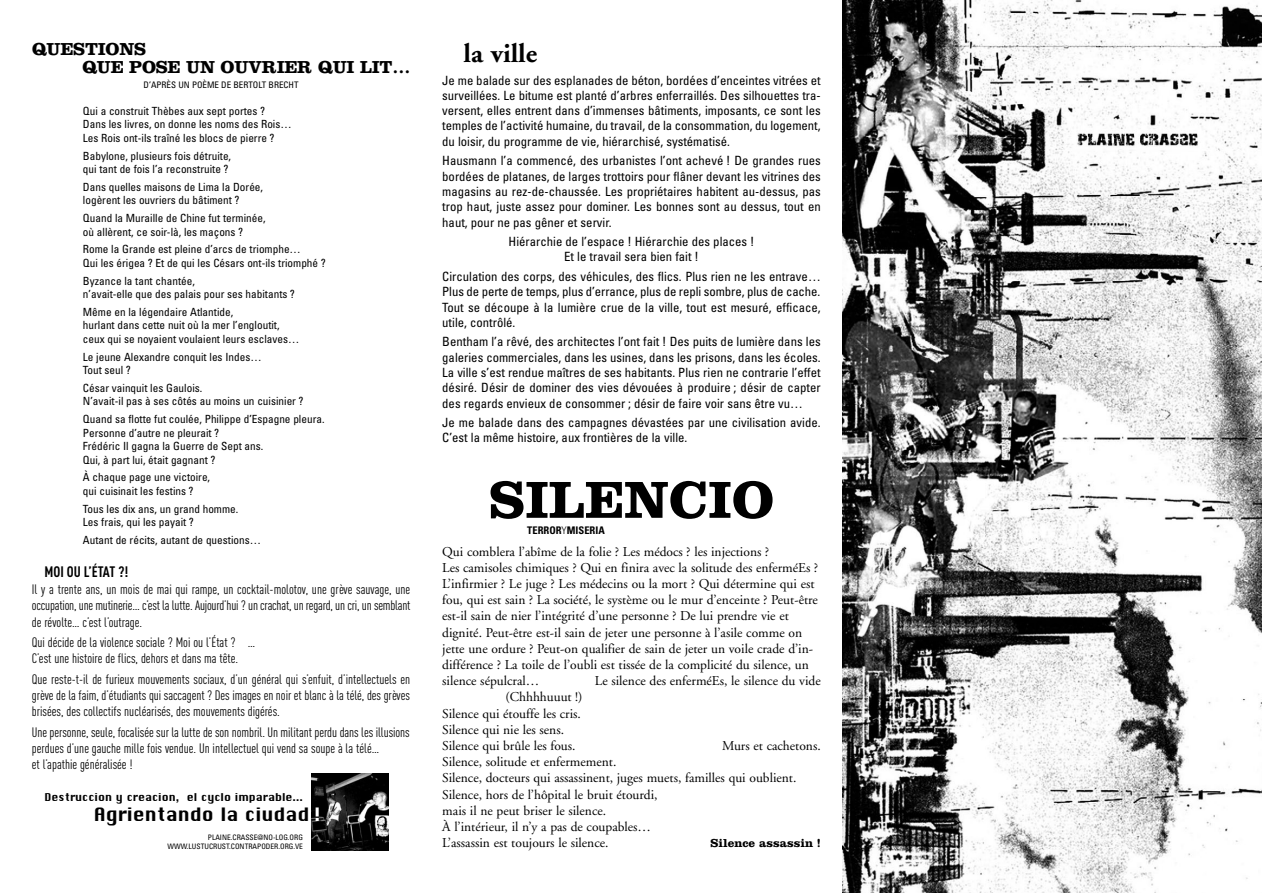
<style>
.page{position:relative;width:1263px;height:893px;background:#fff}
.page>*{position:absolute;margin:0;border:0;box-sizing:border-box;transform-origin:0 0}
.t1{font:700 54px "Clarendon";color:#000}
.t2{font:700 27px "Adobe Garamond";color:#000}
.t3{font:700 18px "Clarendon";letter-spacing:-.01em;color:#000}
.t4{font:18px "Chicago";color:#000}
.t5{font:700 15px "DIN Cond";color:#000}
.t6{font:13.5px/16.2px "Adobe Garamond";color:#000}
.t7{font:13.5px/16.2px "DIN Cond";color:#000;text-align:justify}
.t8{font:condensed 12.75px/15.3px "Univers";color:#000;text-align:justify}
.t9{font:700 12px "Clarendon";color:#000}
.t10{font:condensed 11.25px/13.5px "Univers";color:#000}
.t11{font:10.5px "Chicago";color:#000}
.t12{font:700 condensed 10.5px "Univers";color:#000}
.t13{font:condensed 9px "Univers";color:#000}
.t14{font:condensed 7.5px/9px "Univers";color:#000;text-align:right}
.s1{color:#fff}
.s2{font-weight:300}
</style>
<div class="page">
<img style="left:842px;top:0;width:420px;height:893px">
<img style="left:311px;top:773px;width:78px;height:78px">
<h3 class="t3" style="left:32px;top:43px;width:116px">QUESTIONS</h3>
<p class="t13" style="left:144px;top:81px;width:156px">D’APRÈS UN POÈME DE BERTOLT BRECHT</p>
<h3 class="t3" style="left:82px;top:62px;width:330px">QUE POSE UN OUVRIER QUI LIT…</h3>
<p class="t10" style="left:83px;top:105px;width:210px">Qui a construit Thèbes aux sept portes ?<br>Dans les livres, on donne les noms des Rois…<br>Les Rois ont-ils traîné les blocs de pierre ?</p>
<p class="t10" style="left:83px;top:150px;width:150px">Babylone, plusieurs fois détruite, qui tant de fois l’a reconstruite ?</p>
<p class="t10" style="left:83px;top:181px;width:182px">Dans quelles maisons de Lima la Dorée, logèrent les ouvriers du bâtiment ?</p>
<p class="t10" style="left:83px;top:212px;width:184px">Quand la Muraille de Chine fut terminée, où allèrent, ce soir-là, les maçons ?</p>
<p class="t10" style="left:83px;top:244px;width:244px">Rome la Grande est pleine d’arcs de triomphe…<br>Qui les érigea ? Et de qui les Césars ont-ils triomphé ?</p>
<p class="t10" style="left:83px;top:275px;width:214px">Byzance la tant chantée,<br>n’avait-elle que des palais pour ses habitants ?</p>
<p class="t10" style="left:83px;top:306px;width:218px">Même en la légendaire Atlantide,<br>hurlant dans cette nuit où la mer l’engloutit, ceux qui se noyaient voulaient leurs esclaves…</p>
<p class="t10" style="left:83px;top:351px;width:180px">Le jeune Alexandre conquit les Indes…<br>Tout seul ?</p>
<p class="t10" style="left:83px;top:382px;width:222px">César vainquit les Gaulois.<br>N’avait-il pas à ses côtés au moins un cuisinier ?</p>
<p class="t10" style="left:83px;top:413px;width:243px">Quand sa flotte fut coulée, Philippe d’Espagne pleura.<br>Personne d’autre ne pleurait ?<br>Frédéric Il gagna la Guerre de Sept ans.<br>Qui, à part lui, était gagnant ?</p>
<p class="t10" style="left:83px;top:472px;width:129px">À chaque page une victoire, qui cuisinait les festins ?</p>
<p class="t10" style="left:83px;top:503px;width:157px">Tous les dix ans, un grand homme.<br>Les frais, qui les payait ?</p>
<p class="t10" style="left:83px;top:534px;width:180px">Autant de récits, autant de questions…</p>
<p class="t5" style="left:45px;top:567px;width:85px">MOI OU L’ÉTAT ?!</p>
<p class="t7" style="left:32px;top:583px;width:380px">Il y a trente ans, un mois de mai qui rampe, un cocktail-molotov, une grève sauvage, une occupation, une mutinerie… c’est la lutte. Aujourd’hui ? un crachat, un regard, un cri, un semblant de révolte… c’est l’outrage.</p>
<p class="t7" style="left:32px;top:636px;width:225px">Qui décide de la violence sociale ? Moi ou l’État ? …<br>C’est une histoire de flics, dehors et dans ma tête.</p>
<p class="t7" style="left:32px;top:672px;width:380px">Que reste-t-il de furieux mouvements sociaux, d’un général qui s’enfuit, d’intellectuels en grève de la faim, d’étudiants qui saccagent ? Des images en noir et blanc à la télé, des grèves brisées, des collectifs nucléarisés, des mouvements digérés.</p>
<p class="t7" style="left:32px;top:725px;width:379px;text-align:left">Une personne, seule, focalisée sur la lutte de son nombril. Un militant perdu dans les illusions perdues d’une gauche mille fois vendue. Un intellectuel qui vend sa soupe à la télé…<br>et l’apathie généralisée !</p>
<p class="t11" style="left:45px;top:792px;width:262px">Destruccion y creacion, el cyclo imparable…</p>
<h3 class="t4" style="left:94px;top:804px;width:230px">Agrientando la ciudad <span class="s1">!</span></h3>
<p class="t14" style="left:167px;top:834px;width:137px">PLAINE.CRASSE@NO-LOG.ORG<br>WWW.LUSTUCRUST.CONTRAPODER.ORG.VE</p>
<h2 class="t2" style="left:463px;top:43px;width:75px">la ville</h2>
<p class="t8" style="left:442px;top:73px;width:380px">Je me balade sur des esplanades de béton, bordées d’enceintes vitrées et surveillées. Le bitume est planté d’arbres enferraillés. Des silhouettes tra&shy;versent, elles entrent dans d’immenses bâtiments, imposants, ce sont les temples de l’activité humaine, du travail, de la consommation, du logement, du loisir, du programme de vie, hiérarchisé, systématisé.</p>
<p class="t8" style="left:442px;top:154px;width:380px">Hausmann l’a commencé, des urbanistes l’ont achevé ! De grandes rues bordées de platanes, de larges trottoirs pour flâner devant les vitrines des magasins au rez-de-chaussée. Les propriétaires habitent au-dessus, pas trop haut, juste assez pour dominer. Les bonnes sont au dessus, tout en haut, pour ne pas gêner et servir.</p>
<p class="t8" style="left:509px;top:235px;width:247px;text-align:center">Hiérarchie de l’espace ! Hiérarchie des places !<br>Et le travail sera bien fait !</p>
<p class="t8" style="left:442px;top:270px;width:380px">Circulation des corps, des véhicules, des flics. Plus rien ne les entrave… Plus de perte de temps, plus d’errance, plus de repli sombre, plus de cache.<br>Tout se découpe à la lumière crue de la ville, tout est mesuré, efficace, utile, contrôlé.</p>
<p class="t8" style="left:442px;top:335px;width:380px">Bentham l’a rêvé, des architectes l’ont fait ! Des puits de lumière dans les galeries commerciales, dans les usines, dans les prisons, dans les écoles.<br>La ville s’est rendue maîtres de ses habitants. Plus rien ne contrarie l’effet désiré. Désir de dominer des vies dévouées à produire ; désir de capter des regards envieux de consommer ; désir de faire voir sans être vu…</p>
<p class="t8" style="left:442px;top:416px;width:380px">Je me balade dans des campagnes dévastées par une civilisation avide.<br>C’est la même histoire, aux frontières de la ville.</p>
<h1 class="t1" style="left:489px;top:482px;width:286px">SILENCIO</h1>
<p class="t6" style="left:442px;top:544px;width:377px">Qui comblera l’abîme de la folie ? Les médocs ? les injections ?<br>Les camisoles chimiques ? Qui en finira avec la solitude des enferméEs ?<br>L’infirmier ? Le juge ? Les médecins ou la mort ? Qui détermine qui est fou, qui est sain ? La société, le système ou le mur d’enceinte ? Peut-être est-il sain de nier l’intégrité d’une personne ? De lui prendre vie et dignité. Peut-être est-il sain de jeter une personne à l’asile comme on jette une ordure ? Peut-on qualifier de sain de jeter un voile crade d’in&shy;différence ? La toile de l’oubli est tissée de la complicité du silence, un silence sépulcral…</p>
<p class="t12" style="left:527px;top:526px;width:79px">TERROR<span class="s2">Y</span>MISERIA</p>
<p class="t6" style="left:595px;top:674px;width:227px">Le silence des enferméEs, le silence du vide</p>
<p class="t6" style="left:442px;top:690px;width:142px;text-indent:63px">(Chhhhuuut !)<br>Silence qui étouffe les cris.<br>Silence qui nie les sens.<br>Silence qui brûle les fous.</p>
<p class="t6" style="left:722px;top:739px;width:100px">Murs et cachetons.</p>
<p class="t6" style="left:442px;top:755px;width:356px">Silence, solitude et enfermement.<br>Silence, docteurs qui assassinent, juges muets, familles qui oublient.<br>Silence, hors de l’hôpital le bruit étourdi,<br>mais il ne peut briser le silence.<br>À l’intérieur, il n’y a pas de coupables…<br>L’assassin est toujours le silence.</p>
<p class="t9" style="left:710px;top:839px;width:112px">Silence assassin !</p>
</div>
